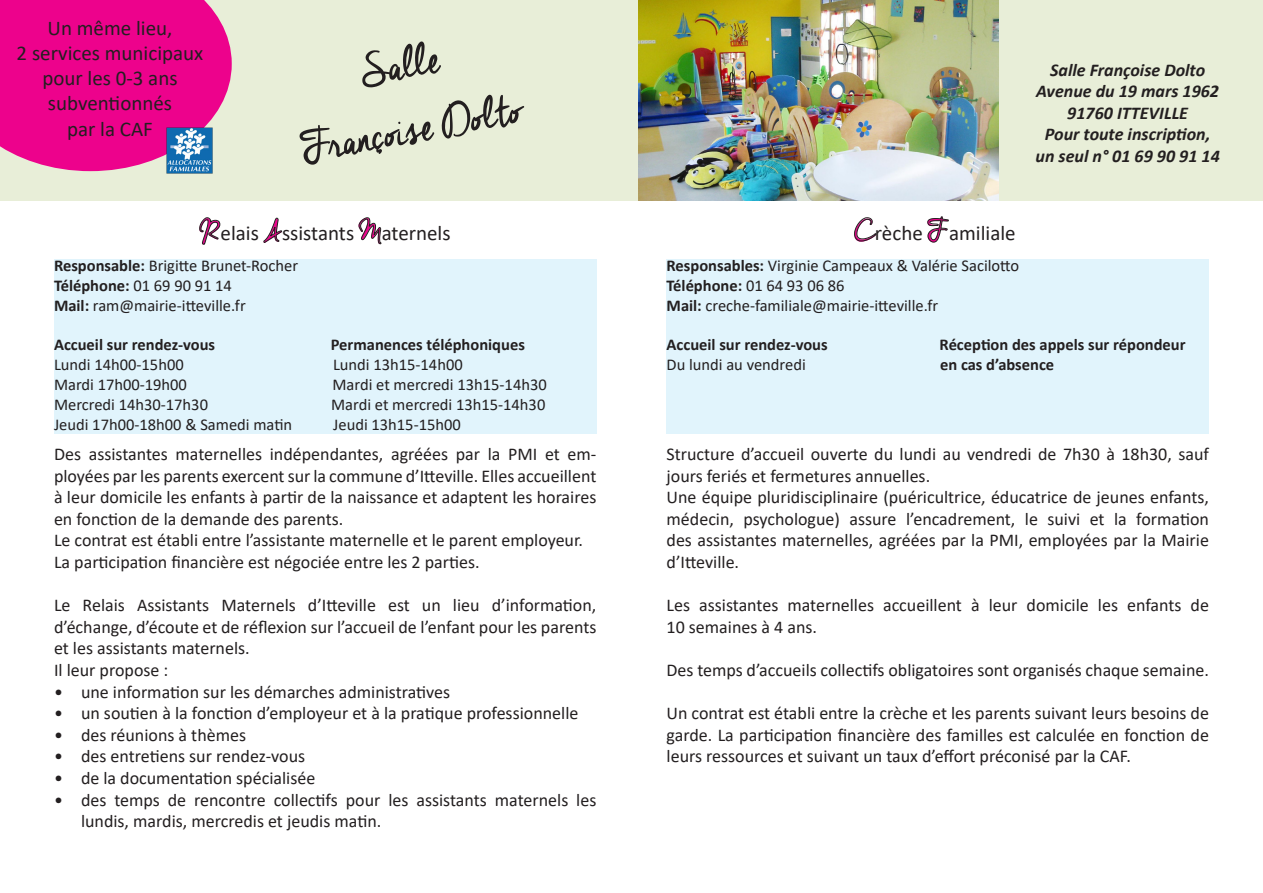
<style>
.page{position:relative;width:1263px;height:893px;background:#fff}
.page>*{position:absolute;margin:0;border:0;box-sizing:border-box;transform-origin:0 0}
.t1{font:54px "Cheddar Jack";color:#231f20}
.t2{font:21px/25.2px "Calibri";color:#231f20;text-align:center}
.t3{font:18px/21.6px "Calibri";color:#231f20;text-align:justify}
.t4{font:italic 700 18px/21.6px "Calibri";color:#231f20;text-align:center}
.t5{font:16.5px "Calibri";color:#231f20}
.t6{font:700 16.5px "Calibri";color:#231f20}
.s1{font-family:"Cheddar Jack";font-size:36px;color:#ed028c}
.s2{font-weight:700}
.s3{font-weight:400}
</style>
<div class="page">
<div style="left:0;top:0;width:1263px;height:201px;background:#e8eed8"></div>
<img style="left:638px;top:0;width:360px;height:201px">
<svg style="left:199px;top:217px;width:22px;height:28px"></svg>
<svg style="left:263px;top:217px;width:19px;height:26px"></svg>
<svg style="left:358px;top:217px;width:24px;height:28px"></svg>
<svg style="left:854px;top:217px;width:23px;height:25px"></svg>
<svg style="left:927px;top:216px;width:22px;height:27px"></svg>
<div style="left:54px;top:259px;width:542px;height:175px;background:#e1f4fc"></div>
<div style="left:666px;top:259px;width:543px;height:175px;background:#e1f4fc"></div>
<svg style="left:0;top:0;width:232px;height:171px;background:#ec1592"></svg>
<img style="left:166px;top:128px;width:47px;height:46px">
<p class="t2" style="left:48px;top:15px;width:126px">Un même lieu,</p>
<p class="t2" style="left:17px;top:40px;width:188px">2 services municipaux</p>
<p class="t2" style="left:42px;top:65px;width:137px">pour les 0-3 ans subventionnés par la CAF</p>
<p class="t1" style="left:355px;top:43px;width:82px;rotate:-11deg">Salle</p>
<p class="t1" style="left:296px;top:120px;width:226px;rotate:-11deg">Françoise Dolto</p>
<p class="t4" style="left:1050px;top:58px;width:156px">Salle Françoise Dolto</p>
<p class="t4" style="left:1036px;top:80px;width:184px">Avenue du 19 mars 1962</p>
<p class="t4" style="left:1067px;top:101px;width:122px">91760 ITTEVILLE</p>
<p class="t4" style="left:1035px;top:123px;width:186px">Pour toute inscription, un seul n° 01 69 90 91 14</p>
<p class="t2" style="left:200px;top:220px;width:252px"><span class="s1">R</span>elais <span class="s1">A</span>ssistants <span class="s1">M</span>aternels</p>
<p class="t2" style="left:854px;top:220px;width:163px"><span class="s1">C</span>rèche <span class="s1">F</span>amiliale</p>
<p class="t5" style="left:54px;top:254px;width:246px"><span class="s2">Responsable:</span> Brigitte Brunet-Rocher</p>
<p class="t6" style="left:54px;top:274px;width:180px">Téléphone: <span class="s3">01 69 90 91 14</span></p>
<p class="t5" style="left:54px;top:294px;width:193px"><span class="s2">Mail:</span> ram@mairie-itteville.fr</p>
<p class="t6" style="left:54px;top:333px;width:163px">Accueil sur rendez-vous</p>
<p class="t6" style="left:331px;top:333px;width:196px">Permanences téléphoniques</p>
<p class="t5" style="left:54px;top:353px;width:131px">Lundi 14h00-15h00</p>
<p class="t5" style="left:333px;top:353px;width:131px">Lundi 13h15-14h00</p>
<p class="t5" style="left:54px;top:373px;width:135px">Mardi 17h00-19h00</p>
<p class="t5" style="left:332px;top:373px;width:216px">Mardi et mercredi 13h15-14h30</p>
<p class="t5" style="left:54px;top:393px;width:156px">Mercredi 14h30-17h30</p>
<p class="t5" style="left:331px;top:393px;width:216px">Mardi et mercredi 13h15-14h30</p>
<p class="t5" style="left:54px;top:413px;width:240px">Jeudi 17h00-18h00 &amp; Samedi matin</p>
<p class="t5" style="left:333px;top:413px;width:129px">Jeudi 13h15-15h00</p>
<p class="t3" style="left:54px;top:443px;width:544px">Des assistantes maternelles indépendantes, agréées par la PMI et em&shy;ployées par les parents exercent sur la commune d’Itteville. Elles accueillent à leur domicile les enfants à partir de la naissance et adaptent les horaires en fonction de la demande des parents.</p>
<p class="t3" style="left:54px;top:529px;width:531px">Le contrat est établi entre l’assistante maternelle et le parent employeur.</p>
<p class="t3" style="left:54px;top:551px;width:427px">La participation financière est négociée entre les 2 parties.</p>
<p class="t3" style="left:54px;top:594px;width:544px">Le Relais Assistants Maternels d’Itteville est un lieu d’information, d’échange, d’écoute et de réflexion sur l’accueil de l’enfant pour les parents et les assistants maternels.</p>
<p class="t3" style="left:54px;top:659px;width:116px">Il leur propose :</p>
<p class="t3" style="left:54px;top:680px;width:398px">• une information sur les démarches administratives</p>
<p class="t3" style="left:54px;top:702px;width:526px">• un soutien à la fonction d’employeur et à la pratique professionnelle</p>
<p class="t3" style="left:54px;top:724px;width:194px">• des réunions à thèmes</p>
<p class="t3" style="left:54px;top:745px;width:253px">• des entretiens sur rendez-vous</p>
<p class="t3" style="left:54px;top:767px;width:263px">• de la documentation spécialisée</p>
<p class="t3" style="left:81px;top:788px;width:517px;text-indent:-27px">• des temps de rencontre collectifs pour les assistants maternels les lundis, mardis, mercredis et jeudis matin.</p>
<p class="t5" style="left:666px;top:254px;width:354px"><span class="s2">Responsables:</span> Virginie Campeaux &amp; Valérie Sacilotto</p>
<p class="t6" style="left:666px;top:274px;width:180px">Téléphone: <span class="s3">01 64 93 06 86</span></p>
<p class="t5" style="left:666px;top:294px;width:273px"><span class="s2">Mail:</span> creche-familiale@mairie-itteville.fr</p>
<p class="t6" style="left:666px;top:333px;width:163px">Accueil sur rendez-vous</p>
<p class="t6" style="left:940px;top:333px;width:247px">Réception des appels sur répondeur</p>
<p class="t5" style="left:666px;top:353px;width:141px">Du lundi au vendredi</p>
<p class="t6" style="left:940px;top:353px;width:116px">en cas d’absence</p>
<p class="t3" style="left:666px;top:443px;width:544px">Structure d’accueil ouverte du lundi au vendredi de 7h30 à 18h30, sauf jours feriés et fermetures annuelles.</p>
<p class="t3" style="left:666px;top:486px;width:544px">Une équipe pluridisciplinaire (puéricultrice, éducatrice de jeunes enfants, médecin, psychologue) assure l’encadrement, le suivi et la formation des assistantes maternelles, agréées par la PMI, employées par la Mairie d’Itteville.</p>
<p class="t3" style="left:666px;top:594px;width:544px">Les assistantes maternelles accueillent à leur domicile les enfants de<br>10 semaines à 4 ans.</p>
<p class="t3" style="left:666px;top:659px;width:544px">Des temps d’accueils collectifs obligatoires sont organisés chaque semaine.</p>
<p class="t3" style="left:666px;top:702px;width:544px">Un contrat est établi entre la crèche et les parents suivant leurs besoins de garde. La participation financière des familles est calculée en fonction de leurs ressources et suivant un taux d’effort préconisé par la CAF.</p>
</div>
